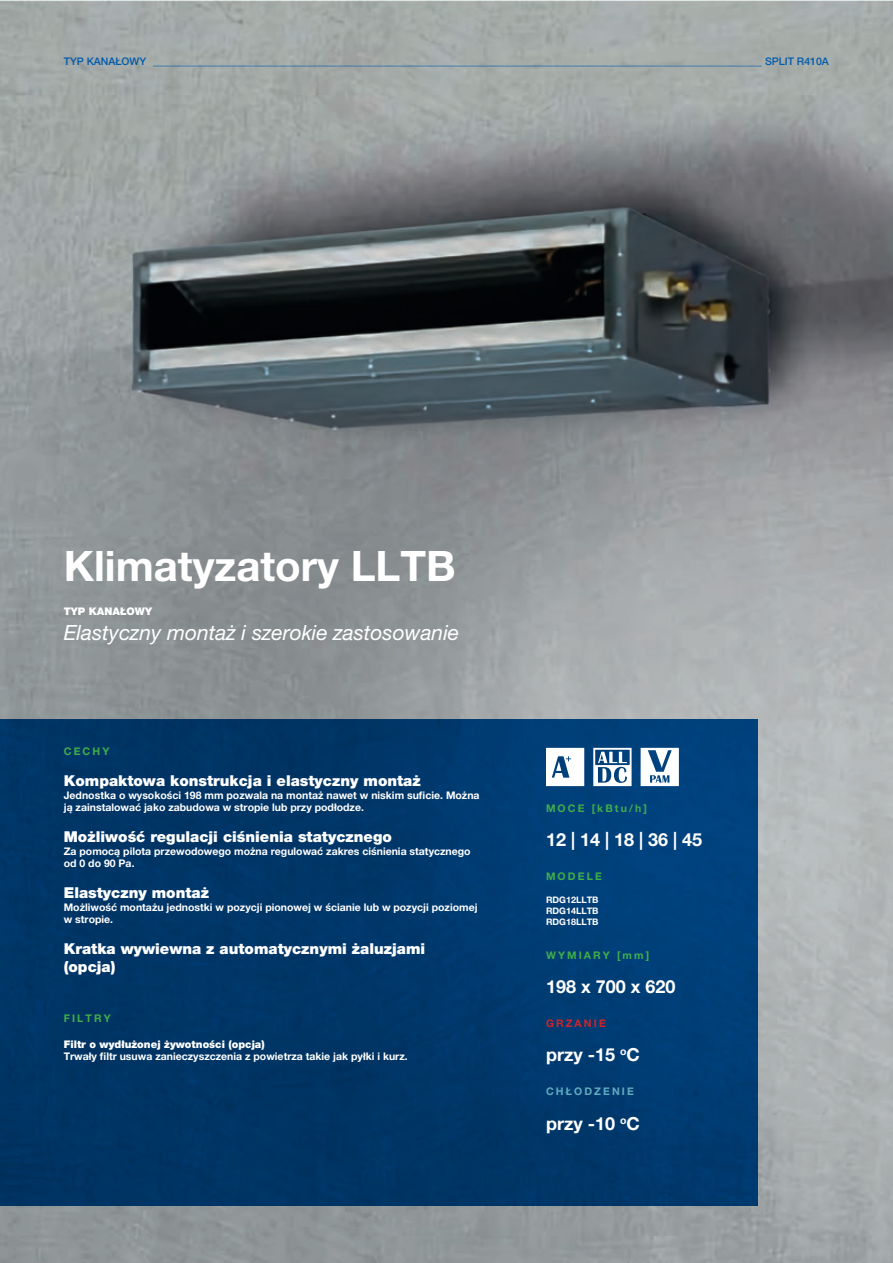
<style>
.page{position:relative;width:893px;height:1263px;background:#fff}
.page>*{position:absolute;margin:0;border:0;box-sizing:border-box;transform-origin:0 0}
.t1{font:700 42px "Helvetica Neue LT Pro";color:#fff}
.t2{font:italic 21px "Helvetica Neue LT Pro";color:#fff}
.t3{font:700 18px "Helvetica Neue LT Pro";color:#fff}
.t4{font:900 15px/18px "Helvetica Neue LT Pro";color:#fff}
.t5{font:700 10.5px/12.6px "Helvetica Neue LT Pro";color:#fff}
.t6{font:500 10.5px "Helvetica Neue LT Pro";color:#015aaa}
.t7{font:900 10.5px "Helvetica Neue LT Pro";color:#fff}
.t8{font:700 10.5px "Helvetica Neue LT Pro";letter-spacing:.2em;color:#40ae49}
.t9{font:700 10.5px "Helvetica Neue LT Pro";letter-spacing:.2em;color:#5fabc0}
.t10{font:700 10.5px "Helvetica Neue LT Pro";letter-spacing:.2em;color:#d1232a}
.t11{font:700 9px/10.8px "Helvetica Neue LT Pro";color:#fff;text-align:justify}
</style>
<div class="page">
<img style="left:0;top:0;width:893px;height:1263px">
<div style="left:0;top:719px;width:757px;height:486px;background:linear-gradient(to right,#003260,#003f77)"></div>
<svg style="left:546px;top:748px;width:38px;height:38px"></svg>
<svg style="left:641px;top:748px;width:38px;height:38px"></svg>
<svg style="left:593px;top:748px;width:39px;height:38px"></svg>
<p class="t6" style="left:64px;top:55px;width:766px">TYP KANAŁOWY ____________________________________________________________________________________________________________________ SPLIT R410A</p>
<h1 class="t1" style="left:64px;top:539px;width:393px">Klimatyzatory LLTB</h1>
<p class="t7" style="left:64px;top:604px;width:90px">TYP KANAŁOWY</p>
<h2 class="t2" style="left:64px;top:619px;width:397px">Elastyczny montaż i szerokie zastosowanie</h2>
<p class="t8" style="left:64px;top:745px;width:47px">CECHY</p>
<h3 class="t4" style="left:64px;top:772px;width:358px">Kompaktowa konstrukcja i elastyczny montaż</h3>
<p class="t5" style="left:64px;top:788px;width:417px">Jednostka o wysokości 198 mm pozwala na montaż nawet w niskim suficie. Można ją zainstalować jako zabudowa w stropie lub przy podłodze.</p>
<h3 class="t4" style="left:64px;top:828px;width:330px">Możliwość regulacji ciśnienia statycznego</h3>
<p class="t5" style="left:64px;top:844px;width:408px">Za pomocą pilota przewodowego można regulować zakres ciśnienia statycznego od 0 do 90 Pa.</p>
<h3 class="t4" style="left:64px;top:883px;width:147px">Elastyczny montaż</h3>
<p class="t5" style="left:64px;top:900px;width:415px">Możliwość montażu jednostki w pozycji pionowej w ścianie lub w pozycji poziomej w stropie.</p>
<h3 class="t4" style="left:64px;top:939px;width:363px">Kratka wywiewna z automatycznymi żaluzjami (opcja)</h3>
<p class="t8" style="left:64px;top:1012px;width:49px">FILTRY</p>
<p class="t7" style="left:64px;top:1038px;width:202px">Filtr o wydłużonej żywotności (opcja)</p>
<p class="t5" style="left:64px;top:1050px;width:345px">Trwały filtr usuwa zanieczyszczenia z powietrza takie jak pyłki i kurz.</p>
<p class="t8" style="left:546px;top:801px;width:102px">MOCE [kBtu/h]</p>
<h3 class="t3" style="left:546px;top:828px;width:158px">12 | 14 | 18 | 36 | 45</h3>
<p class="t8" style="left:546px;top:869px;width:57px">MODELE</p>
<p class="t11" style="left:546px;top:894px;width:54px">RDG12LLTB RDG14LLTB RDG18LLTB</p>
<p class="t8" style="left:546px;top:948px;width:105px">WYMIARY [mm]</p>
<h3 class="t3" style="left:546px;top:975px;width:131px">198 x 700 x 620</h3>
<p class="t10" style="left:546px;top:1017px;width:61px">GRZANIE</p>
<h3 class="t3" style="left:546px;top:1044px;width:95px">przy -15 <sup>o</sup>C</h3>
<p class="t9" style="left:546px;top:1085px;width:89px">CHŁODZENIE</p>
<h3 class="t3" style="left:546px;top:1112px;width:95px">przy -10 <sup>o</sup>C</h3>
</div>
